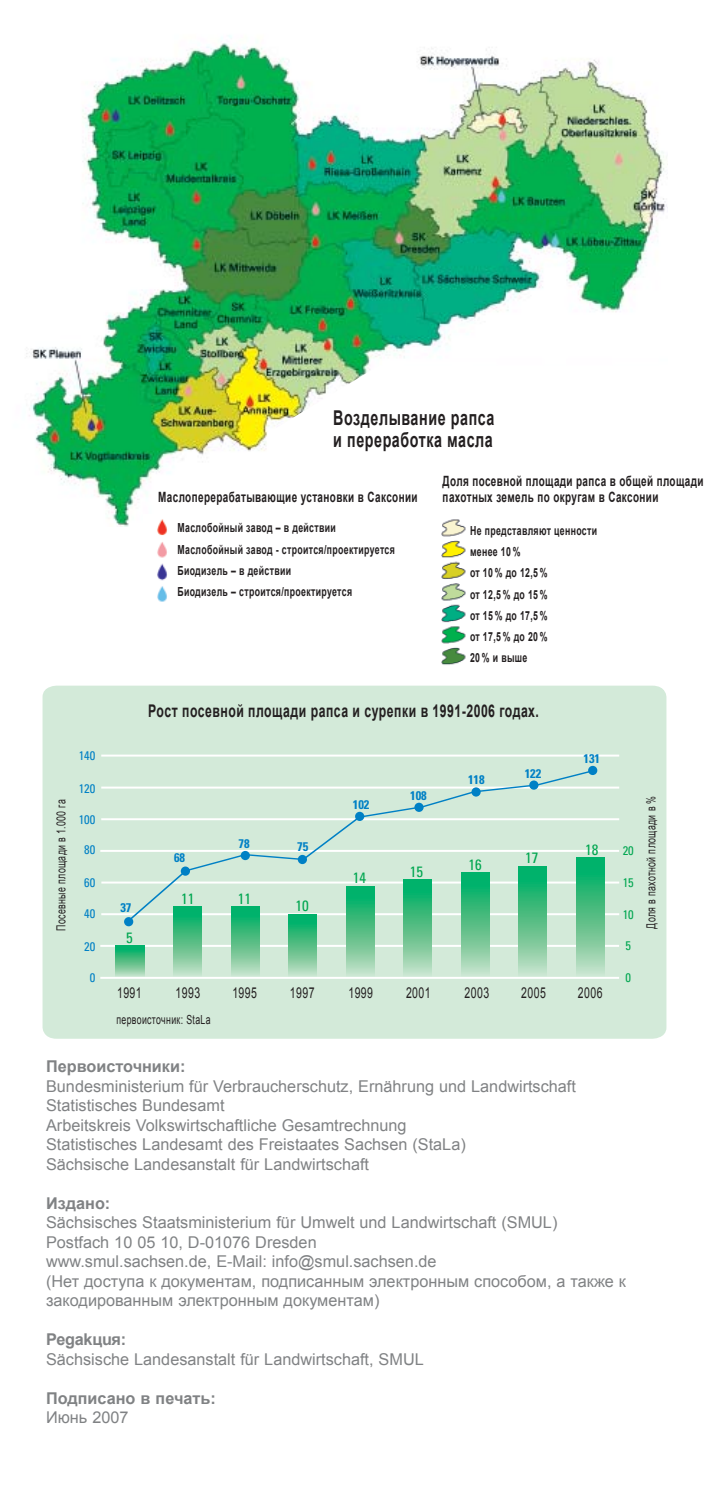
<style>
.page{position:relative;width:709px;height:1489px;background:#fff}
.page>*{position:absolute;margin:0;border:0;box-sizing:border-box;transform-origin:0 0}
.t1{font:700 20.5px/22.2px "Arial";letter-spacing:.04em;color:#231f20;scale:.7 1}
.t2{font:700 17.5px "Arial";letter-spacing:.04em;color:#231f20;scale:.7 1}
.t3{font:16.25px/19.5px "Arial";color:#808284}
.t4{font:700 16.25px "Arial";color:#808284}
.t5{font:700 16.25px "Arial";letter-spacing:-.02em;color:#808284}
.t6{font:15px "Arial";letter-spacing:.04em;color:#231f20;scale:.7 1}
.t7{font:condensed 15px "Univers";color:#00a650}
.t8{font:700 14.25px/15.5px "Arial";letter-spacing:.04em;color:#231f20;scale:.7 1}
.t9{font:700 12.5px/21px "Arial";letter-spacing:.04em;color:#231f20;scale:.7 1}
.t10{font:12.5px "Arial";letter-spacing:.04em;color:#231f20;scale:.7 1}
.t11{font:700 condensed 12.5px "Univers";color:#0080c5}
.t12{font:condensed 12.5px "Univers";color:#0080c5}
.t13{font:condensed 12.5px "Univers";color:#00a650}
</style>
<div class="page">
<div style="left:43px;top:685px;width:623px;height:353px;background:#d3ead9"></div>
<hr style="left:101px;top:913px;width:518px;height:2px;background:#fff">
<hr style="left:101px;top:881px;width:518px;height:2px;background:#fff">
<hr style="left:100px;top:849px;width:519px;height:3px;background:#fff">
<hr style="left:101px;top:818px;width:518px;height:2px;background:#fff">
<hr style="left:101px;top:786px;width:518px;height:2px;background:#fff">
<hr style="left:100px;top:944px;width:519px;height:2px;background:#fff">
<hr style="left:101px;top:754px;width:518px;height:2px;background:#fff">
<svg style="left:128px;top:769px;width:464px;height:151px;background:#d3eada"></svg>
<div style="left:124px;top:917px;width:9px;height:9px;background:#0080c5;border-radius:50%"></div>
<div style="left:181px;top:866px;width:9px;height:9px;background:#0080c5;border-radius:50%"></div>
<div style="left:241px;top:850px;width:9px;height:10px;background:#0080c5;border-radius:50%"></div>
<svg style="left:298px;top:854px;width:9px;height:10px"></svg>
<div style="left:355px;top:811px;width:9px;height:10px;background:#0080c5;border-radius:50%"></div>
<div style="left:414px;top:802px;width:9px;height:9px;background:#0080c5;border-radius:50%"></div>
<div style="left:471px;top:787px;width:9px;height:9px;background:#0080c5;border-radius:50%"></div>
<div style="left:529px;top:780px;width:9px;height:9px;background:#0080c5;border-radius:50%"></div>
<div style="left:588px;top:765px;width:9px;height:10px;background:#0080c5;border-radius:50%"></div>
<svg style="left:116px;top:945px;width:28px;height:31px"></svg>
<svg style="left:173px;top:906px;width:28px;height:70px;background:#56c18b"></svg>
<svg style="left:231px;top:906px;width:28px;height:70px;background:#56c18b"></svg>
<svg style="left:288px;top:914px;width:29px;height:62px;background:#56c18b"></svg>
<svg style="left:346px;top:886px;width:28px;height:90px;background:#57c28c"></svg>
<svg style="left:403px;top:879px;width:29px;height:97px;background:#58c28c"></svg>
<svg style="left:461px;top:872px;width:28px;height:104px;background:#58c28c"></svg>
<svg style="left:519px;top:866px;width:28px;height:110px;background:#58c28c"></svg>
<svg style="left:576px;top:857px;width:28px;height:119px;background:#58c28c"></svg>
<img style="left:26px;top:35px;width:641px;height:491px">
<svg style="left:268px;top:365px;width:399px;height:161px"></svg>
<hr style="left:100px;top:976px;width:519px;height:2px;background:#fff">
<img style="left:423px;top:516px;width:45px;height:149px">
<div style="left:470px;top:523px;width:179px;height:141px;background:#fff"></div>
<img style="left:144px;top:514px;width:34px;height:88px">
<div style="left:177px;top:523px;width:220px;height:115px;background:#fff"></div>
<p class="t1" style="left:333px;top:407px;width:232px">Возделывание рапса и переработка масла</p>
<p class="t8" style="left:158px;top:489px;width:372px">Маслоперерабатывающие установки в Саксонии</p>
<p class="t9" style="left:177px;top:517px;width:312px">Маслобойный завод – в действии Маслобойный завод - строится/проектируется Биодизель – в действии<br>Биодизель – строится/проектируется</p>
<p class="t8" style="left:442px;top:473px;width:374px">Доля посевной площади рапса в общей площади пахотных земель по округам в Саксонии</p>
<p class="t9" style="left:470px;top:520px;width:183px">Не представляют ценности менее 10 %<br>от 10 % до 12,5 %<br>от 12,5 % до 15 %<br>от 15 % до 17,5 %<br>от 17,5 % до 20 %<br>20 % и выше</p>
<p class="t10" style="left:54px;top:930px;width:189px;rotate:-90deg">Посевные площади в 1.000 га</p>
<p class="t12" style="left:79px;top:751px;width:18px">140</p>
<p class="t12" style="left:79px;top:783px;width:18px">120</p>
<p class="t12" style="left:79px;top:814px;width:18px">100</p>
<p class="t12" style="left:84px;top:845px;width:13px">80</p>
<p class="t12" style="left:84px;top:878px;width:13px">60</p>
<p class="t12" style="left:84px;top:908px;width:13px">40</p>
<p class="t12" style="left:84px;top:941px;width:13px">20</p>
<p class="t12" style="left:90px;top:972px;width:7px">0</p>
<p class="t2" style="left:148px;top:701px;width:559px">Рост посевной площади рапса и сурепки в 1991-2006 годах.</p>
<p class="t11" style="left:120px;top:903px;width:13px">37</p>
<p class="t7" style="left:126px;top:932px;width:8px">5</p>
<p class="t11" style="left:174px;top:853px;width:13px">68</p>
<p class="t11" style="left:239px;top:839px;width:13px">78</p>
<p class="t11" style="left:297px;top:841px;width:13px">75</p>
<p class="t7" style="left:181px;top:893px;width:15px">11</p>
<p class="t7" style="left:238px;top:893px;width:15px">11</p>
<p class="t7" style="left:295px;top:899px;width:15px">10</p>
<p class="t11" style="left:353px;top:799px;width:18px">102</p>
<p class="t7" style="left:353px;top:871px;width:15px">14</p>
<p class="t11" style="left:410px;top:791px;width:18px">108</p>
<p class="t7" style="left:410px;top:865px;width:15px">15</p>
<p class="t11" style="left:468px;top:774px;width:18px">118</p>
<p class="t7" style="left:468px;top:859px;width:15px">16</p>
<p class="t11" style="left:525px;top:769px;width:18px">122</p>
<p class="t7" style="left:525px;top:852px;width:15px">17</p>
<p class="t11" style="left:583px;top:753px;width:18px">131</p>
<p class="t7" style="left:585px;top:844px;width:15px">18</p>
<p class="t6" style="left:117px;top:984px;width:37px">1991</p>
<p class="t6" style="left:176px;top:984px;width:37px">1993</p>
<p class="t6" style="left:232px;top:984px;width:37px">1995</p>
<p class="t6" style="left:348px;top:984px;width:37px">1999</p>
<p class="t6" style="left:406px;top:984px;width:37px">2001</p>
<p class="t6" style="left:464px;top:984px;width:37px">2003</p>
<p class="t6" style="left:521px;top:984px;width:37px">2005</p>
<p class="t6" style="left:578px;top:984px;width:37px">2006</p>
<p class="t6" style="left:290px;top:984px;width:37px">1997</p>
<p class="t10" style="left:116px;top:1012px;width:136px">первоисточник: StaLa</p>
<p class="t13" style="left:622px;top:846px;width:13px">20</p>
<p class="t13" style="left:622px;top:878px;width:13px">15</p>
<p class="t13" style="left:622px;top:909px;width:13px">10</p>
<p class="t13" style="left:625px;top:941px;width:7px">5</p>
<p class="t13" style="left:625px;top:972px;width:7px">0</p>
<p class="t10" style="left:644px;top:928px;width:191px;rotate:-90deg">Доля в пахотной площади в %</p>
<p class="t4" style="left:46px;top:1057px;width:141px">Первоисточники:</p>
<p class="t3" style="left:46px;top:1076px;width:531px">Bundesministerium für Verbraucherschutz, Ernährung und Landwirtschaft Statistisches Bundesamt<br>Arbeitskreis Volkswirtschaftliche Gesamtrechnung<br>Statistisches Landesamt des Freistaates Sachsen (StaLa)<br>Sächsische Landesanstalt für Landwirtschaft</p>
<p class="t4" style="left:46px;top:1193px;width:66px">Издано:</p>
<p class="t3" style="left:46px;top:1212px;width:581px">Sächsisches Staatsministerium für Umwelt und Landwirtschaft (SMUL)<br>Postfach 10 05 10, D-01076 Dresden<br>www.smul.sachsen.de, E-Mail: info@smul.sachsen.de<br>(Нет доступа к документам, подписанным электронным способом, a также к закодированным электронным документам)</p>
<p class="t5" style="left:46px;top:1330px;width:82px">Pegakцuя:</p>
<p class="t3" style="left:46px;top:1349px;width:379px">Sächsische Landesanstalt für Landwirtschaft, SMUL</p>
<p class="t4" style="left:46px;top:1388px;width:171px">Подписано в печать:</p>
<p class="t3" style="left:46px;top:1407px;width:84px">Июнь 2007</p>
</div>
